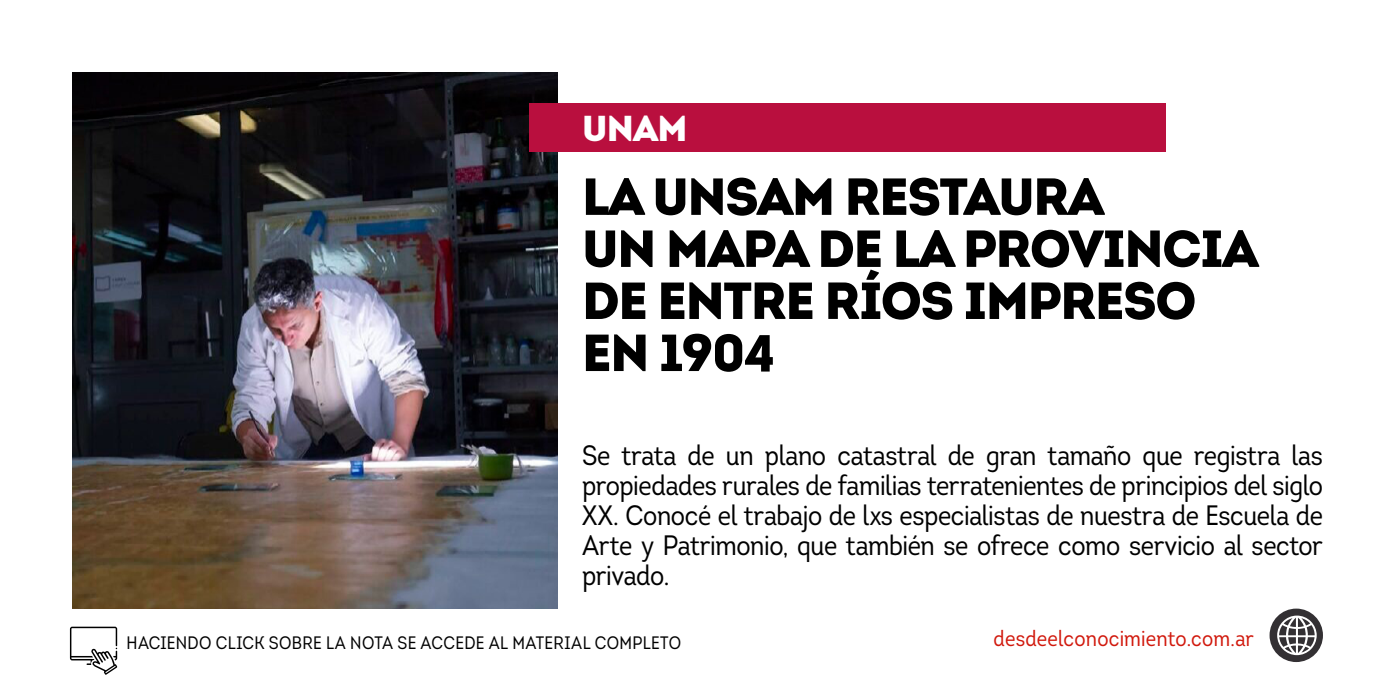
<style>
.page{position:relative;width:1395px;height:681px;background:#fff}
.page>*{position:absolute;margin:0;border:0;box-sizing:border-box;transform-origin:0 0}
.t1{font:900 52px/52px "Intro";letter-spacing:-.03em;color:#000}
.t2{font:900 36px "Intro";color:#fff}
.t3{font:28px/30px "Intro Cond";letter-spacing:-.015em;color:#000;text-align:justify}
.t4{font:22px "Intro Cond";letter-spacing:.01em;color:#d1190d}
.t5{font:18px "Intro Cond";letter-spacing:.02em;color:#000}
</style>
<div class="page">
<div style="left:1269px;top:608px;width:54px;height:53px;background:#333033;border-radius:50%"></div>
<svg style="left:1277px;top:615px;width:39px;height:39px"></svg>
<img style="left:72px;top:72px;width:486px;height:536px">
<svg style="left:70px;top:626px;width:47px;height:48px"></svg>
<div style="left:529px;top:103px;width:636px;height:49px;background:#b90f3e"></div>
<p class="t2" style="left:582px;top:104px;width:107px">UNAM</p>
<h1 class="t1" style="left:582px;top:170px;width:678px">LA UNSAM RESTAURA<br>UN MAPA DE LA PROVINCIA<br>DE ENTRE RÍOS IMPRESO<br>EN 1904</h1>
<p class="t3" style="left:582px;top:439px;width:742px">Se trata de un plano catastral de gran tamaño que registra las propiedades rurales de familias terratenientes de principios del siglo XX. Conocé el trabajo de lxs especialistas de nuestra de Escuela de Arte y Patrimonio, que también se ofrece como servicio al sector privado.</p>
<p class="t5" style="left:127px;top:631px;width:556px">HACIENDO CLICK SOBRE LA NOTA SE ACCEDE AL MATERIAL COMPLETO</p>
<p class="t4" style="left:993px;top:624px;width:262px">desdeelconocimiento.com.ar</p>
</div>
